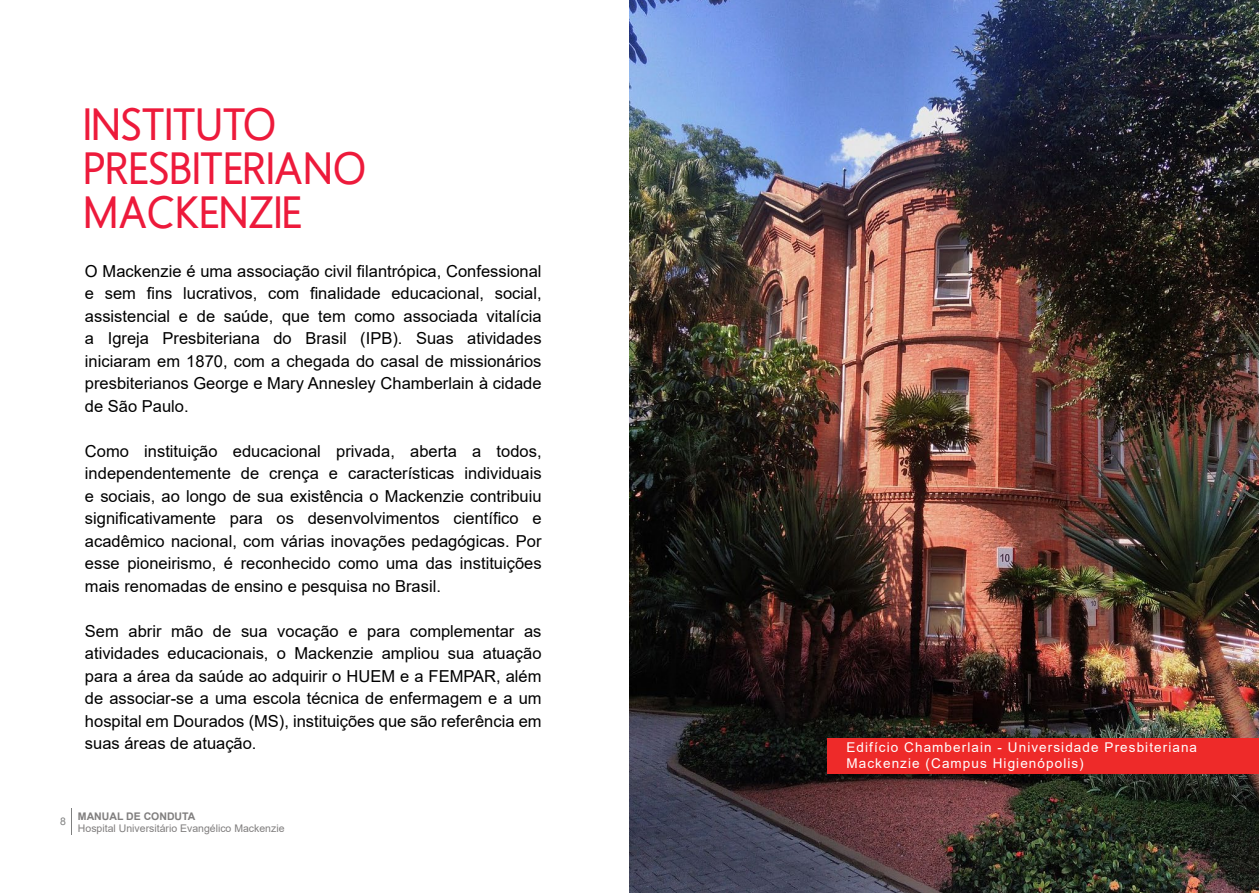
<style>
.page{position:relative;width:1259px;height:893px;background:#fff}
.page>*{position:absolute;margin:0;border:0;box-sizing:border-box;transform-origin:0 0}
.t1{font:700 45px/43.5px "Homizio";letter-spacing:.05em;color:#ed1a3b}
.t2{font:16.5px/22.5px "Arial";color:#000;text-align:justify}
.t3{font:13.5px/16.2px "Arial";letter-spacing:.08em;color:#fff}
.t4{font:10.5px "Arial";color:#807e7e}
.t5{font:700 10.5px "Arial";color:#807e7e}
.t6{font:10.5px "Arial";color:#7f8080}
</style>
<div class="page">
<img style="left:629px;top:0;width:630px;height:893px">
<div style="left:827px;top:738px;width:432px;height:35px;background:#ee2a29"></div>
<h1 class="t1" style="left:85px;top:103px;width:283px">INSTITUTO<br>PRESBITERIANO<br>MACKENZIE</h1>
<p class="t2" style="left:85px;top:259px;width:458px">O Mackenzie é uma associação civil filantrópica, Confessional e sem fins lucrativos, com finalidade educacional, social, assistencial e de saúde, que tem como associada vitalícia a Igreja Presbiteriana do Brasil (IPB). Suas atividades iniciaram em 1870, com a chegada do casal de missionários presbiterianos George e Mary Annesley Chamberlain à cidade de São Paulo.</p>
<p class="t2" style="left:85px;top:439px;width:458px">Como instituição educacional privada, aberta a todos, independentemente de crença e características individuais e sociais, ao longo de sua existência o Mackenzie contribuiu significativamente para os desenvolvimentos científico e acadêmico nacional, com várias inovações pedagógicas. Por esse pioneirismo, é reconhecido como uma das instituições mais renomadas de ensino e pesquisa no Brasil.</p>
<p class="t2" style="left:85px;top:619px;width:458px">Sem abrir mão de sua vocação e para complementar as atividades educacionais, o Mackenzie ampliou sua atuação para a área da saúde ao adquirir o HUEM e a FEMPAR, além de associar-se a uma escola técnica de enfermagem e a um hospital em Dourados (MS), instituições que são referência em suas áreas de atuação.</p>
<p class="t6" style="left:60px;top:814px;width:7px">8</p>
<p class="t5" style="left:78px;top:809px;width:119px">MANUAL DE CONDUTA</p>
<p class="t4" style="left:78px;top:821px;width:208px">Hospital Universitário Evangélico Mackenzie</p>
<p class="t3" style="left:846px;top:739px;width:352px">Edifício Chamberlain - Universidade Presbiteriana<br>Mackenzie (Campus Higienópolis)</p>
</div>
